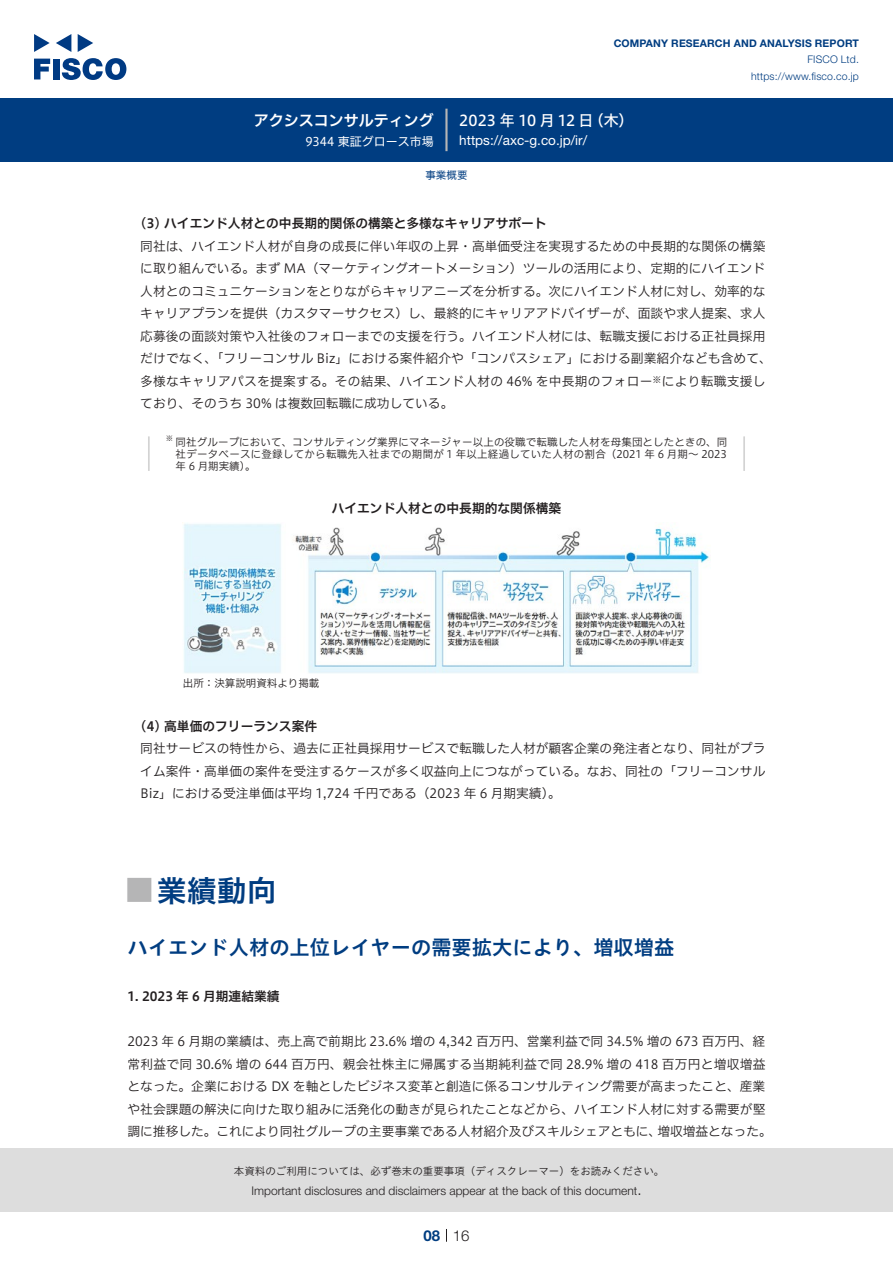
<style>
.page{position:relative;width:893px;height:1263px;background:#fff}
.page>*{position:absolute;margin:0;border:0;box-sizing:border-box;transform-origin:0 0}
.t1{font:30px "Hiragino UD Sans Std N W6";color:#003d81}
.t2{font:24px "Hiragino UD Sans Std N W6";color:#b5b5b6}
.t3{font:20.25px "Hiragino UD Sans Std W6";color:#003d81}
.t4{font:15px "Hiragino UD Sans F Std N W5";letter-spacing:.005em;color:#fff}
.t5{font:15px "Hiragino UD Sans F Std N W6";color:#fff}
.t6{font:300 15px "Helvetica Neue LT Std";color:#231f20}
.t7{font:700 15px "Helvetica Neue LT Std";color:#003d81}
.t8{font:13.5px "Helvetica Neue LT Std";color:#fff}
.t9{font:12.75px/22.5px "Hiragino UD Sans F Std N W3";color:#231f20;text-align:justify}
.t10{font:12.75px "Hiragino UD Sans F Std N W6";color:#231f20}
.t11{font:12.75px/22.5px "Hiragino UD Sans F Std N W3";letter-spacing:.02em;color:#231f20}
.t12{font:300 12px "Helvetica Neue LT Std";color:#231f20}
.t13{font:12px "Hiragino UD Sans F Std N W4";color:#fff}
.t14{font:10.5px/12px "Hiragino UD Sans F Std N W3";letter-spacing:.01em;color:#231f20}
.t15{font:10.5px "Hiragino UD Sans Std W3";color:#231f20}
.t16{font:700 10.5px "Helvetica Neue LT Std";letter-spacing:.015em;color:#003d81}
.t17{font:300 10.5px/16.5px "Helvetica Neue LT Std";letter-spacing:.015em;color:#003d81;text-align:right}
.t18{font:10.5px "Hiragino UD Sans F Std N W4";color:#003d81}
.t19{font:8.85px "Hiragino UD Sans F Std N W3";color:#231f20}
.t20{font:7.35px "Hiragino UD Sans F Std N W3";color:#231f20}
</style>
<div class="page">
<div style="left:0;top:1148px;width:893px;height:64px;background:#ddd"></div>
<svg style="left:34px;top:59px;width:16px;height:20px"></svg>
<div style="left:53px;top:59px;width:6px;height:20px;background:#003a83"></div>
<svg style="left:62px;top:58px;width:64px;height:22px"></svg>
<svg style="left:34px;top:34px;width:16px;height:18px"></svg>
<svg style="left:78px;top:34px;width:15px;height:18px"></svg>
<svg style="left:56px;top:34px;width:15px;height:18px"></svg>
<div style="left:0;top:98px;width:893px;height:64px;background:#003d81"></div>
<hr style="left:445px;top:109px;width:3px;height:42px;background:#b5b5b6">
<svg style="left:446px;top:1229px;width:1px;height:13px"></svg>
<hr style="left:148px;top:436px;width:2px;height:35px;background:#d3d3d3">
<hr style="left:743px;top:436px;width:2px;height:35px;background:#d3d3d3">
<img style="left:183px;top:523px;width:526px;height:150px">
<p class="t5" style="left:254px;top:109px;width:182px">アクシスコンサルティング</p>
<p class="t13" style="left:305px;top:132px;width:130px">9344 東証グロース市場</p>
<p class="t16" style="left:614px;top:37px;width:247px">COMPANY RESEARCH AND ANALYSIS REPORT</p>
<p class="t17" style="left:751px;top:51px;width:109px">FISCO Ltd. https://www.fisco.co j p.</p>
<p class="t4" style="left:589px;top:109px;width:46px">（木(</p>
<p class="t4" style="left:459px;top:109px;width:136px">2023 年 10 月 12 日</p>
<p class="t8" style="left:459px;top:132px;width:129px">h t t p s : / / a x c .g- c o j p. /i r/</p>
<p class="t18" style="left:425px;top:167px;width:43px">事業概要</p>
<p class="t10" style="left:140px;top:214px;width:408px">3( ) ハイエンド人材との中長期的関係の構築と多様なキャリアサポート</p>
<p class="t9" style="left:140px;top:234px;width:627px">同社は、ハイエンド人材が自身の成長に伴い年収の上昇・高単価受注を実現するための中長期的な関係の構築</p>
<p class="t9" style="left:140px;top:256px;width:626px">に取り組んでいる。まず MA（マーケティングオートメーション）ツールの活用により、定期的にハイエンド</p>
<p class="t9" style="left:140px;top:279px;width:627px">人材とのコミュニケーションをとりながらキャリアニーズを分析する。次にハイエンド人材に対し、効率的な</p>
<p class="t9" style="left:140px;top:301px;width:627px">キャリアプランを提供（カスタマーサクセス）し、最終的にキャリアアドバイザーが、面談や求人提案、求人</p>
<p class="t9" style="left:140px;top:324px;width:627px">応募後の面談対策や入社後のフォローまでの支援を行う。ハイエンド人材には、転職支援における正社員採用</p>
<p class="t9" style="left:140px;top:346px;width:633px">だけでなく、「フリーコンサル Biz」における案件紹介や「コンパスシェア」における副業紹介なども含めて、</p>
<p class="t11" style="left:662px;top:369px;width:105px">により転職支援し</p>
<p class="t11" style="left:140px;top:369px;width:514px">多様なキャリアパスを提案する。その結果、ハイエンド人材の 46% を中長期のフォローており、そのうち 30% は複数回転職に成功している。</p>
<p class="t14" style="left:176px;top:435px;width:553px">同社グループにおいて、コンサルティング業界にマネージャー以上の役職で転職した人材を母集団としたときの、同</p>
<p class="t19" style="left:653px;top:373px;width:10px">※</p>
<p class="t20" style="left:166px;top:433px;width:9px">※</p>
<p class="t14" style="left:176px;top:447px;width:553px">社データベースに登録してから転職先入社までの期間が 1 年以上経過していた人材の割合（2021 年 6 月期~ 2023年 6 月期実績。(</p>
<p class="t10" style="left:332px;top:498px;width:231px">ハイエンド人材との中長期的な関係構築</p>
<p class="t14" style="left:183px;top:677px;width:138px">出所：決算説明資料より掲載</p>
<p class="t10" style="left:140px;top:716px;width:178px">4( ) 高単価のフリーランス案件</p>
<p class="t9" style="left:140px;top:736px;width:627px">同社サービスの特性から、過去に正社員採用サービスで転職した人材が顧客企業の発注者となり、同社がプライム案件・高単価の案件を受注するケースが多く収益向上につながっている。なお、同社の「フリーコンサルBiz」における受注単価は平均 1,724 千円である（2023 年 6 月期実績。(</p>
<h1 class="t1" style="left:157px;top:867px;width:121px">業績動向</h1>
<h2 class="t2" style="left:128px;top:872px;width:25px">█</h2>
<h3 class="t3" style="left:128px;top:932px;width:548px">ハイエンド人材の上位レイヤーの需要拡大により、増収増益</h3>
<p class="t10" style="left:128px;top:987px;width:154px">1. 2023 年 6 月期連結業績</p>
<p class="t9" style="left:128px;top:1029px;width:639px">2023 年 6 月期の業績は、売上高で前期比 23.6% 増の 4,342 百万円、営業利益で同 34.5% 増の 673 百万円、経</p>
<p class="t9" style="left:128px;top:1052px;width:639px">常利益で同 30.6% 増の 644 百万円、親会社株主に帰属する当期純利益で同 28.9% 増の 418 百万円と増収増益</p>
<p class="t9" style="left:128px;top:1074px;width:639px">となった。企業における DX を軸としたビジネス変革と創造に係るコンサルティング需要が高まったこと、産業</p>
<p class="t9" style="left:128px;top:1097px;width:639px">や社会課題の解決に向けた取り組みに活発化の動きが見られたことなどから、ハイエンド人材に対する需要が堅</p>
<p class="t9" style="left:657px;top:1119px;width:116px">増収増益となった。</p>
<p class="t9" style="left:128px;top:1119px;width:535px">調に推移した。これにより同社グループの主要事業である人材紹介及びスキルシェアともに、</p>
<p class="t15" style="left:234px;top:1163px;width:432px">本資料のご利用については、必ず巻末の重要事項（ディスクレーマー）をお読みください。</p>
<p class="t6" style="left:637px;top:1180px;width:6px">.</p>
<p class="t12" style="left:251px;top:1183px;width:387px">Important disclosures and disclaimers appear at the back of this document</p>
<p class="t7" style="left:423px;top:1226px;width:18px">08</p>
<p class="t6" style="left:453px;top:1226px;width:18px">16</p>
</div>
